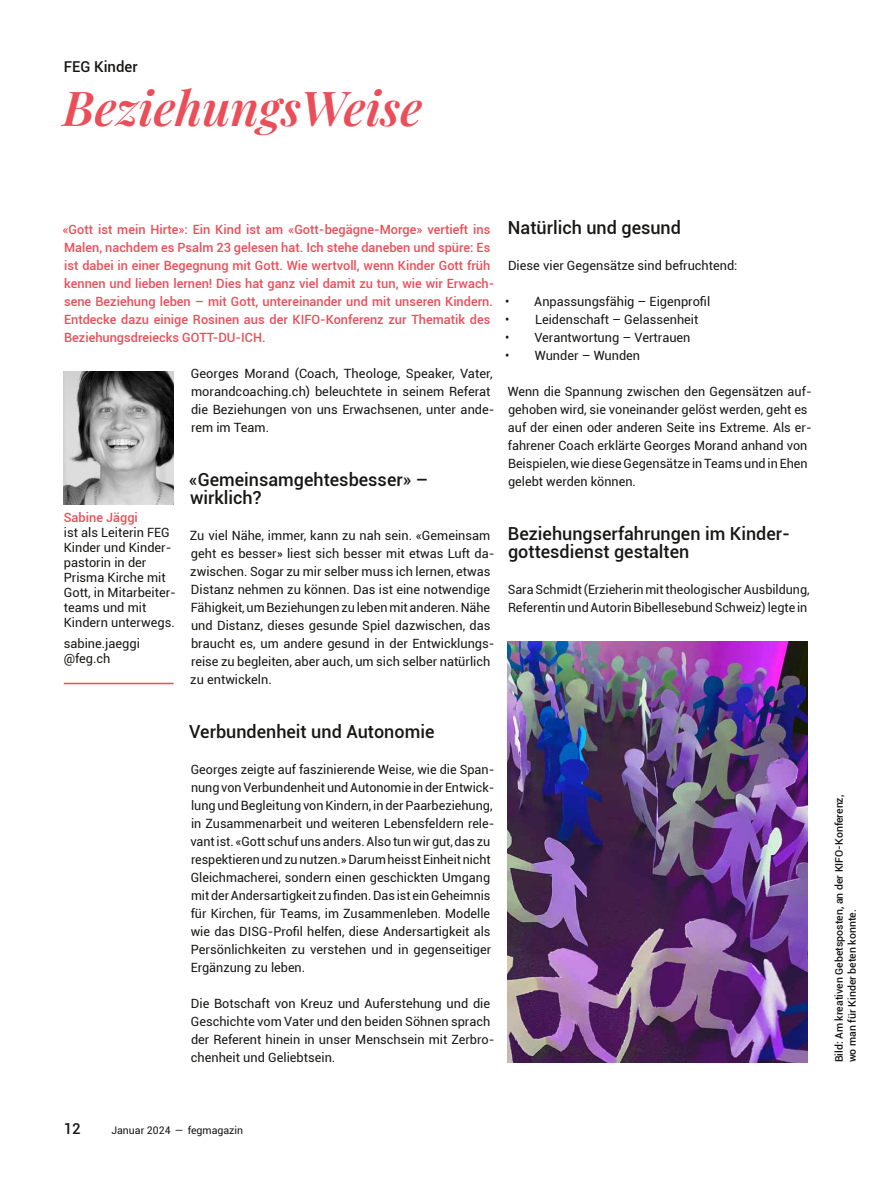
<style>
.page{position:relative;width:893px;height:1191px;background:#fff}
.page>*{position:absolute;margin:0;border:0;box-sizing:border-box;transform-origin:0 0}
.t1{font:italic 600 48px "Playfair Display";color:#ea4f59}
.t2{font:500 18px/18px "Roboto";color:#181716}
.t3{font:500 15px "Roboto";color:#181716}
.t4{font:12.75px/18px "Roboto";color:#181716}
.t5{font:500 12.75px/18px "Roboto";color:#ea4f59}
.t6{font:500 10.5px/12.8px "Roboto";color:#181716}
.t7{font:10.5px "Roboto";color:#181716}
</style>
<div class="page">
<img style="left:508px;top:641px;width:300px;height:421px">
<img style="left:64px;top:371px;width:110px;height:133px">
<hr style="left:64px;top:683px;width:110px;height:1px;background:#ea4f59">
<p class="t3" style="left:64px;top:56px;width:75px">FEG Kinder</p>
<h1 class="t1" style="left:63px;top:71px;width:361px">BeziehungsWeise</h1>
<p class="t5" style="left:62px;top:220px;width:434px">«Gott ist mein Hirte»: Ein Kind ist am «Gott-begägne-Morge» vertieft ins Malen, nachdem es Psalm 23 gelesen hat. Ich stehe daneben und spüre: Es ist dabei in einer Begegnung mit Gott. Wie wertvoll, wenn Kinder Gott früh kennen und lieben lernen! Dies hat ganz viel damit zu tun, wie wir Erwach&shy;sene Beziehung leben – mit Gott, untereinander und mit unseren Kindern.<br>Entdecke dazu einige Rosinen aus der KIFO-Konferenz zur Thematik des Beziehungsdreiecks GOTT-DU-ICH.</p>
<p class="t4" style="left:191px;top:364px;width:305px">Georges Morand (Coach, Theologe, Speaker, Vater, morandcoaching.ch) beleuchtete in seinem Referat die Beziehungen von uns Erwachsenen, unter ande&shy;rem im Team.</p>
<p class="t5" style="left:64px;top:508px;width:76px">Sabine Jäggi</p>
<p class="t4" style="left:64px;top:524px;width:113px;line-height:15px">ist als Leiterin FEG<br>Kinder und Kinder&shy;pastorin in der<br>Prisma Kirche mit<br>Gott, in Mitarbeiter&shy;teams und mit<br>Kindern unterwegs.</p>
<p class="t4" style="left:64px;top:635px;width:78px;line-height:15px">sabine.jaeggi @feg.ch</p>
<h2 class="t2" style="left:189px;top:470px;width:241px">«Gemeinsamgehtesbesser» – wirklich?</h2>
<p class="t4" style="left:190px;top:526px;width:306px">Zu viel Nähe, immer, kann zu nah sein. «Gemeinsam geht es besser» liest sich besser mit etwas Luft da&shy;zwischen. Sogar zu mir selber muss ich lernen, etwas Distanz nehmen zu können. Das ist eine notwendige Fähigkeit, um Beziehungen zu leben mit anderen. Nähe und Distanz, dieses gesunde Spiel dazwischen, das braucht es, um andere gesund in der Entwicklungs&shy;reise zu begleiten, aber auch, um sich selber natürlich zu entwickeln.</p>
<h2 class="t2" style="left:508px;top:218px;width:175px">Natürlich und gesund</h2>
<p class="t4" style="left:508px;top:256px;width:231px">Diese vier Gegensätze sind befruchtend:</p>
<p class="t4" style="left:505px;top:292px;width:207px">• Anpassungsfähig – Eigenprofil</p>
<p class="t4" style="left:505px;top:310px;width:195px">• Leidenschaft – Gelassenheit</p>
<p class="t4" style="left:505px;top:328px;width:187px">• Verantwortung – Vertrauen</p>
<p class="t4" style="left:505px;top:346px;width:137px">• Wunder – Wunden</p>
<p class="t4" style="left:508px;top:382px;width:305px">Wenn die Spannung zwischen den Gegensätzen auf&shy;gehoben wird, sie voneinander gelöst werden, geht es auf der einen oder anderen Seite ins Extreme. Als er&shy;fahrener Coach erklärte Georges Morand anhand von Beispielen, wie diese Gegensätze in Teams und in Ehen gelebt werden können.</p>
<h2 class="t2" style="left:508px;top:524px;width:284px">Beziehungserfahrungen im Kinder&shy;gottesdienst gestalten</h2>
<p class="t4" style="left:508px;top:580px;width:303px">Sara Schmidt (Erzieherin mit theologischer Ausbildung,<br>Referentin und Autorin Bibellesebund Schweiz) legte in</p>
<h2 class="t2" style="left:189px;top:722px;width:247px">Verbundenheit und Autonomie</h2>
<p class="t4" style="left:190px;top:760px;width:306px">Georges zeigte auf faszinierende Weise, wie die Span&shy;nung von Verbundenheit und Autonomie in der Entwick&shy;lung und Begleitung von Kindern, in der Paarbeziehung, in Zusammenarbeit und weiteren Lebensfeldern rele&shy;vant ist. «Gott schuf uns anders. Also tun wir gut, das zu respektieren und zu nutzen.» Darum heisst Einheit nicht Gleichmacherei, sondern einen geschickten Umgang mit der Andersartigkeit zu finden. Das ist ein Geheimnis für Kirchen, für Teams, im Zusammenleben. Modelle wie das DISG-Profil helfen, diese Andersartigkeit als Persönlichkeiten zu verstehen und in gegenseitiger Ergänzung zu leben.</p>
<p class="t4" style="left:191px;top:994px;width:305px">Die Botschaft von Kreuz und Auferstehung und die Geschichte vom Vater und den beiden Söhnen sprach der Referent hinein in unser Menschsein mit Zerbro&shy;chenheit und Geliebtsein.</p>
<p class="t6" style="left:832px;top:1062px;width:269px;rotate:-90deg">Bild: Am kreativen Gebetsposten, an der KIFO-Konferenz, wo man für Kinder beten konnte.</p>
<p class="t3" style="left:64px;top:1118px;width:19px">12</p>
<p class="t7" style="left:111px;top:1123px;width:133px">Januar 2024 — fegmagazin</p>
</div>
